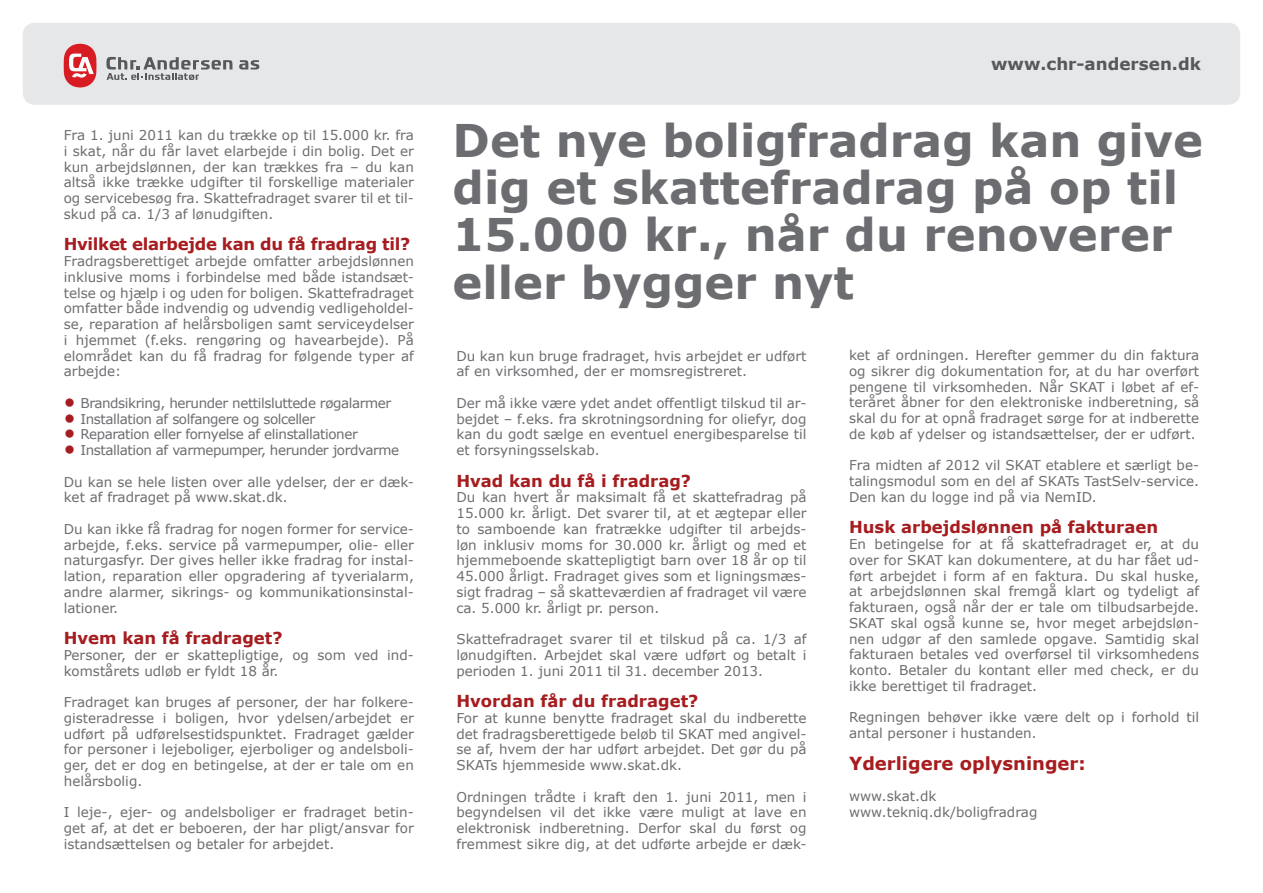
<style>
.page{position:relative;width:1263px;height:893px;background:#fff}
.page>*{position:absolute;margin:0;border:0;box-sizing:border-box;transform-origin:0 0}
.t1{font:700 45px/47.2px "Verdana";color:#6c6d70}
.t2{font:700 18px "Verdana";color:#a61c1f}
.t3{font:700 16.8px "Verdana";color:#57585a}
.t4{font:700 16.5px "Verdana";color:#a61c1f}
.t5{font:700 16.5px "Verdana";letter-spacing:-.02em;color:#a61c1f}
.t6{font:13.5px/15.8px "Verdana";color:#6c6d70;text-align:justify}
.t7{font:13.5px "Verdana";letter-spacing:-.03em;color:#6c6d70}
.s1{font-weight:700;font-size:16.5px;color:#a61c1f}
</style>
<div class="page">
<div style="left:22px;top:22px;width:1219px;height:84px;background:#e6e7e9;border-radius:13px"></div>
<div style="left:21px;top:21px;width:1221px;height:85px;border:2px solid #fff;border-radius:13px"></div>
<svg style="left:239px;top:60px;width:20px;height:10px"></svg>
<svg style="left:106px;top:57px;width:126px;height:23px"></svg>
<svg style="left:64px;top:44px;width:32px;height:43px"></svg>
<p class="t6" style="left:64px;top:127px;width:352px">Fra 1. juni 2011 kan du trække op til 15.000 kr. fra i skat, når du får lavet elarbejde i din bolig. Det er kun arbejdslønnen, der kan trækkes fra – du kan altså ikke trække udgifter til forskellige materialer og servicebesøg fra. Skattefradraget svarer til et til&shy;skud på ca. 1/3 af lønudgiften.</p>
<p class="t5" style="left:64px;top:234px;width:348px">Hvilket elarbejde kan du få fradrag til?</p>
<p class="t6" style="left:64px;top:253px;width:352px">Fradragsberettiget arbejde omfatter arbejdslønnen inklusive moms i forbindelse med både istandsæt&shy;telse og hjælp i og uden for boligen. Skattefradraget omfatter både indvendig og udvendig vedligeholdel&shy;se, reparation af helårsboligen samt serviceydelser i hjemmet (f.eks. rengøring og havearbejde). På elområdet kan du få fradrag for følgende typer af arbejde:</p>
<p class="t7" style="left:64px;top:394px;width:329px"><span class="s1">•</span> Brandsikring, herunder nettilsluttede røgalarmer</p>
<p class="t7" style="left:64px;top:410px;width:253px"><span class="s1">•</span> Installation af solfangere og solceller</p>
<p class="t7" style="left:64px;top:426px;width:295px"><span class="s1">•</span> Reparation eller fornyelse af elinstallationer</p>
<p class="t7" style="left:64px;top:442px;width:337px"><span class="s1">•</span> Installation af varmepumper, herunder jordvarme</p>
<p class="t6" style="left:64px;top:473px;width:352px">Du kan se hele listen over alle ydelser, der er dæk&shy;ket af fradraget på www.skat.dk.</p>
<p class="t6" style="left:64px;top:521px;width:352px">Du kan ikke få fradrag for nogen former for service&shy;arbejde, f.eks. service på varmepumper, olie- eller naturgasfyr. Der gives heller ikke fradrag for instal&shy;lation, reparation eller opgradering af tyverialarm, andre alarmer, sikrings- og kommunikationsinstal&shy;lationer.</p>
<p class="t4" style="left:64px;top:628px;width:220px">Hvem kan få fradraget?</p>
<p class="t6" style="left:64px;top:647px;width:352px">Personer, der er skattepligtige, og som ved ind&shy;komstårets udløb er fyldt 18 år.</p>
<p class="t6" style="left:64px;top:694px;width:352px">Fradraget kan bruges af personer, der har folkere&shy;gisteradresse i boligen, hvor ydelsen/arbejdet er udført på udførelsestidspunktet. Fradraget gælder for personer i lejeboliger, ejerboliger og andelsboli&shy;ger, det er dog en betingelse, at der er tale om en helårsbolig.</p>
<p class="t6" style="left:64px;top:804px;width:352px">I leje-, ejer- og andelsboliger er fradraget betin&shy;get af, at det er beboeren, der har pligt/ansvar for istandsættelsen og betaler for arbejdet.</p>
<p class="t3" style="left:991px;top:53px;width:211px">www.chr-andersen.dk</p>
<p class="t1" style="left:453px;top:115px;width:752px">Det nye boligfradrag kan give dig et skattefradrag på op til<br>15.000 kr., når du renoverer eller bygger nyt</p>
<p class="t6" style="left:456px;top:347px;width:352px">Du kan kun bruge fradraget, hvis arbejdet er udført af en virksomhed, der er momsregistreret.</p>
<p class="t6" style="left:456px;top:395px;width:352px">Der må ikke være ydet andet offentligt tilskud til ar&shy;bejdet – f.eks. fra skrotningsordning for oliefyr, dog kan du godt sælge en eventuel energibesparelse til et forsyningsselskab.</p>
<p class="t4" style="left:456px;top:470px;width:236px">Hvad kan du få i fradrag?</p>
<p class="t6" style="left:456px;top:489px;width:352px">Du kan hvert år maksimalt få et skattefradrag på 15.000 kr. årligt. Det svarer til, at et ægtepar eller to samboende kan fratrække udgifter til arbejds&shy;løn inklusiv moms for 30.000 kr. årligt og med et hjemmeboende skattepligtigt barn over 18 år op til 45.000 årligt. Fradraget gives som et ligningsmæs&shy;sigt fradrag – så skatteværdien af fradraget vil være ca. 5.000 kr. årligt pr. person.</p>
<p class="t6" style="left:456px;top:631px;width:352px">Skattefradraget svarer til et tilskud på ca. 1/3 af lønudgiften. Arbejdet skal være udført og betalt i perioden 1. juni 2011 til 31. december 2013.</p>
<p class="t4" style="left:456px;top:691px;width:243px">Hvordan får du fradraget?</p>
<p class="t6" style="left:456px;top:710px;width:352px">For at kunne benytte fradraget skal du indberette det fradragsberettigede beløb til SKAT med angivel&shy;se af, hvem der har udført arbejdet. Det gør du på SKATs hjemmeside www.skat.dk.</p>
<p class="t6" style="left:456px;top:788px;width:352px">Ordningen trådte i kraft den 1. juni 2011, men i begyndelsen vil det ikke være muligt at lave en elektronisk indberetning. Derfor skal du først og fremmest sikre dig, at det udførte arbejde er dæk-</p>
<p class="t6" style="left:849px;top:347px;width:352px">ket af ordningen. Herefter gemmer du din faktura og sikrer dig dokumentation for, at du har overført pengene til virksomheden. Når SKAT i løbet af ef&shy;teråret åbner for den elektroniske indberetning, så skal du for at opnå fradraget sørge for at indberette de køb af ydelser og istandsættelser, der er udført.</p>
<p class="t6" style="left:849px;top:457px;width:352px">Fra midten af 2012 vil SKAT etablere et særligt be&shy;talingsmodul som en del af SKATs TastSelv-service.<br>Den kan du logge ind på via NemID.</p>
<p class="t4" style="left:849px;top:517px;width:311px">Husk arbejdslønnen på fakturaen</p>
<p class="t6" style="left:849px;top:536px;width:352px">En betingelse for at få skattefradraget er, at du over for SKAT kan dokumentere, at du har fået ud&shy;ført arbejdet i form af en faktura. Du skal huske, at arbejdslønnen skal fremgå klart og tydeligt af fakturaen, også når der er tale om tilbudsarbejde.<br>SKAT skal også kunne se, hvor meget arbejdsløn&shy;nen udgør af den samlede opgave. Samtidig skal fakturaen betales ved overførsel til virksomhedens konto. Betaler du kontant eller med check, er du ikke berettiget til fradraget.</p>
<p class="t6" style="left:849px;top:709px;width:352px">Regningen behøver ikke være delt op i forhold til antal personer i hustanden.</p>
<p class="t2" style="left:849px;top:752px;width:238px">Yderligere oplysninger:</p>
<p class="t6" style="left:849px;top:788px;width:89px">www.skat.dk</p>
<p class="t6" style="left:849px;top:804px;width:190px">www.tekniq.dk/boligfradrag</p>
</div>
